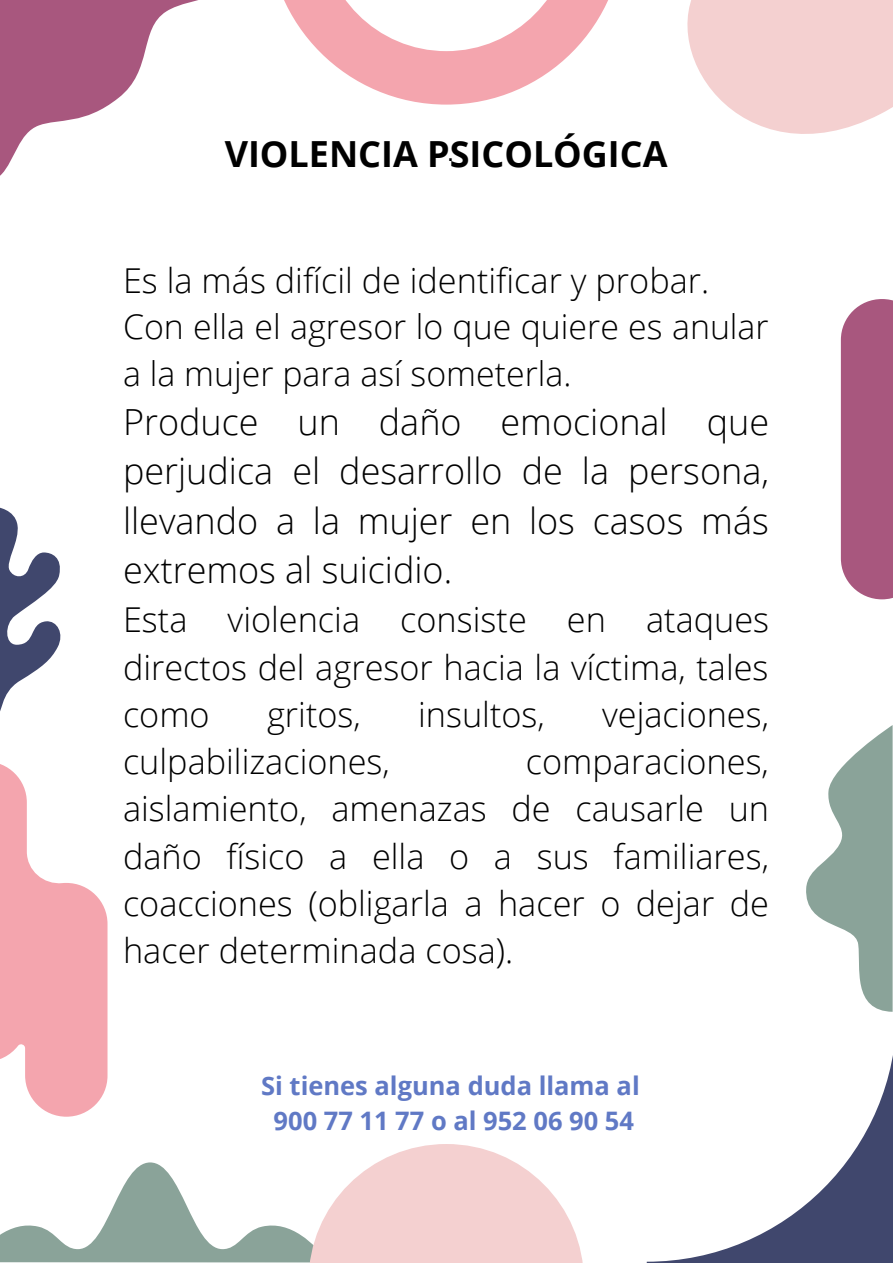
<style>
.page{position:relative;width:893px;height:1264px;background:#fff}
.page>*{position:absolute;margin:0;border:0;box-sizing:border-box;transform-origin:0 0}
.t1{font:300 36px/49.5px "Open Sans";color:#000;text-align:justify}
.t2{font:700 36px "Open Sans";color:#000}
.t3{font:300 34.2px/47.2px "Open Sans";color:#000;text-align:justify}
.t4{font:300 33.9px/47.2px "Open Sans";color:#000}
.t5{font:700 25.5px/34.8px "Open Sans";color:#6079c5;text-align:center}
.t6{font:25.2px "Arimo";color:#000}
</style>
<div class="page">
<svg style="left:687px;top:0;width:205px;height:134px;fill:#f4d0d0"></svg>
<svg style="left:0;top:0;width:198px;height:176px;fill:#a8577e"></svg>
<svg style="left:646px;top:1011px;width:246px;height:251px"></svg>
<svg style="left:284px;top:0;width:324px;height:105px"></svg>
<svg style="left:0;top:764px;width:107px;height:352px"></svg>
<svg style="left:840px;top:299px;width:52px;height:301px"></svg>
<svg style="left:0;top:1144px;width:583px;height:118px"></svg>
<svg style="left:0;top:507px;width:60px;height:204px"></svg>
<svg style="left:806px;top:725px;width:86px;height:286px"></svg>
<p class="t2" style="left:225px;top:128px;width:444px">VIOLENCIA PSICOLÓGICA</p>
<p class="t6" style="left:447px;top:138px;width:8px">.</p>
<p class="t3" style="left:123px;top:256px;width:587px">Es la más difícil de identificar y probar.</p>
<p class="t4" style="left:123px;top:302px;width:647px">Con ella el agresor lo que quiere es anular a la mujer para así someterla.</p>
<p class="t1" style="left:123px;top:396px;width:647px">Produce un daño emocional que perjudica el desarrollo de la persona, llevando a la mujer en los casos más extremos al suicidio.</p>
<p class="t3" style="left:123px;top:595px;width:647px">Esta violencia consiste en ataques directos del agresor hacia la víctima, tales como</p>
<p class="t3" style="left:267px;top:690px;width:95px">gritos,</p>
<p class="t3" style="left:418px;top:690px;width:128px">insultos,</p>
<p class="t3" style="left:602px;top:690px;width:168px">vejaciones,</p>
<p class="t3" style="left:123px;top:737px;width:268px">culpabilizaciones,</p>
<p class="t3" style="left:123px;top:737px;width:647px;text-indent:403px">comparaciones, aislamiento, amenazas de causarle un daño físico a ella o a sus familiares, coacciones (obligarla a hacer o dejar de hacer determinada cosa).</p>
<p class="t5" style="left:261px;top:1067px;width:380px">Si tienes alguna duda llama al<br>900 77 11 77 o al 952 06 90 54</p>
</div>
